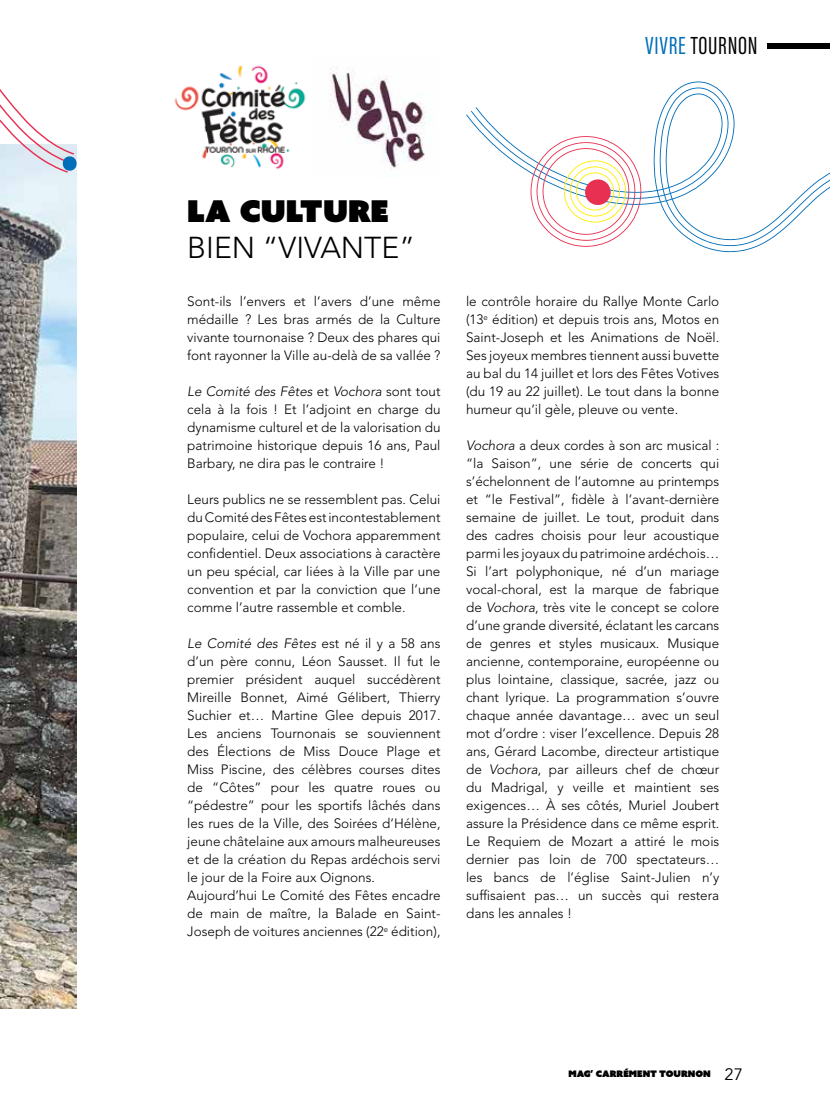
<style>
.page{position:relative;width:830px;height:1106px;background:#fff}
.page>*{position:absolute;margin:0;border:0;box-sizing:border-box;transform-origin:0 0}
.t1{font:300 30px "Avenir LT Std";color:#000}
.t2{font:30px "Azo Sans Uber";color:#000}
.t3{font:25.5px "Acumin Pro Extra Cond";letter-spacing:.03em;color:#000}
.t4{font:300 13.5px/18px "Avenir LT Std";color:#000;text-align:justify}
.t5{font:9px "Azo Sans Uber";color:#000}
.s1{color:#006eb8}
.s2{font-style:italic}
.s3{font-family:"Avenir";font-size:16.5px}
</style>
<div class="page">
<div style="left:766px;top:43px;width:63px;height:6px;background:#000"></div>
<img style="left:0;top:216px;width:77px;height:792px">
<img style="left:174px;top:65px;width:132px;height:104px">
<img style="left:330px;top:70px;width:95px;height:99px">
<svg style="left:466px;top:81px;width:363px;height:171px"></svg>
<svg style="left:530px;top:136px;width:111px;height:111px"></svg>
<div style="left:584px;top:179px;width:26px;height:26px;background:#e73052;border-radius:50%"></div>
<svg style="left:0;top:89px;width:77px;height:127px"></svg>
<h2 class="t3" style="left:644px;top:30px;width:114px"><span class="s1">VIVRE</span> TOURNON</h2>
<h1 class="t2" style="left:187px;top:191px;width:203px">LA CULTURE</h1>
<h1 class="t1" style="left:187px;top:230px;width:229px">BIEN “VIVANTE”</h1>
<p class="t4" style="left:187px;top:292px;width:255px">Sont-ils l’envers et l’avers d’une même médaille ? Les bras armés de la Culture vivante tournonaise ? Deux des phares qui font rayonner la Ville au-delà de sa vallée ?</p>
<p class="t4" style="left:187px;top:382px;width:255px"><span class="s2">Le Comité des Fêtes</span> et <span class="s2">Vochora</span> sont tout cela à la fois ! Et l’adjoint en charge du dynamisme culturel et de la valorisation du patrimoine historique depuis 16 ans, Paul Barbary, ne dira pas le contraire !</p>
<p class="t4" style="left:187px;top:490px;width:255px">Leurs publics ne se ressemblent pas. Celui du Comité des Fêtes est incontestablement populaire, celui de Vochora apparemment confidentiel. Deux associations à caractère un peu spécial, car liées à la Ville par une convention et par la conviction que l’une comme l’autre rassemble et comble.</p>
<p class="t4" style="left:187px;top:634px;width:255px;text-align:left"><span class="s2">Le Comité des Fêtes</span> est né il y a 58 ans d’un père connu, Léon Sausset. Il fut le premier président auquel succédèrent Mireille Bonnet, Aimé Gélibert, Thierry Suchier et… Martine Glee depuis 2017.<br>Les anciens Tournonais se souviennent des Élections de Miss Douce Plage et Miss Piscine, des célèbres courses dites de “Côtes” pour les quatre roues ou “pédestre” pour les sportifs lâchés dans les rues de la Ville, des Soirées d’Hélène, jeune châtelaine aux amours malheureuses et de la création du Repas ardéchois servi le jour de la Foire aux Oignons.<br>Aujourd’hui Le Comité des Fêtes encadre de main de maître, la Balade en Saint-Joseph de voitures anciennes (22<sup>e</sup> édition),</p>
<p class="t4" style="left:466px;top:292px;width:255px">le contrôle horaire du Rallye Monte Carlo (13<sup>e</sup> édition) et depuis trois ans, Motos en Saint-Joseph et les Animations de Noël.<br>Ses joyeux membres tiennent aussi buvette au bal du 14 juillet et lors des Fêtes Votives (du 19 au 22 juillet). Le tout dans la bonne humeur qu’il gèle, pleuve ou vente.</p>
<p class="t4" style="left:466px;top:436px;width:255px"><span class="s2">Vochora</span> a deux cordes à son arc musical : “la Saison”, une série de concerts qui s’échelonnent de l’automne au printemps et “le Festival”, fidèle à l’avant-dernière semaine de juillet. Le tout, produit dans des cadres choisis pour leur acoustique parmi les joyaux du patrimoine ardéchois… Si l’art polyphonique, né d’un mariage vocal-choral, est la marque de fabrique de <span class="s2">Vochora</span>, très vite le concept se colore d’une grande diversité, éclatant les carcans de genres et styles musicaux. Musique ancienne, contemporaine, européenne ou plus lointaine, classique, sacrée, jazz ou chant lyrique. La programmation s’ouvre chaque année davantage… avec un seul mot d’ordre : viser l’excellence. Depuis 28 ans, Gérard Lacombe, directeur artistique de <span class="s2">Vochora</span>, par ailleurs chef de chœur du Madrigal, y veille et maintient ses exigences… À ses côtés, Muriel Joubert assure la Présidence dans ce même esprit.<br>Le Requiem de Mozart a attiré le mois dernier pas loin de 700 spectateurs… les bancs de l’église Saint-Julien n’y suffisaient pas… un succès qui restera dans les annales !</p>
<p class="t5" style="left:568px;top:1067px;width:176px">MAG’ CARRÉMENT TOURNON <span class="s3">27</span></p>
</div>
